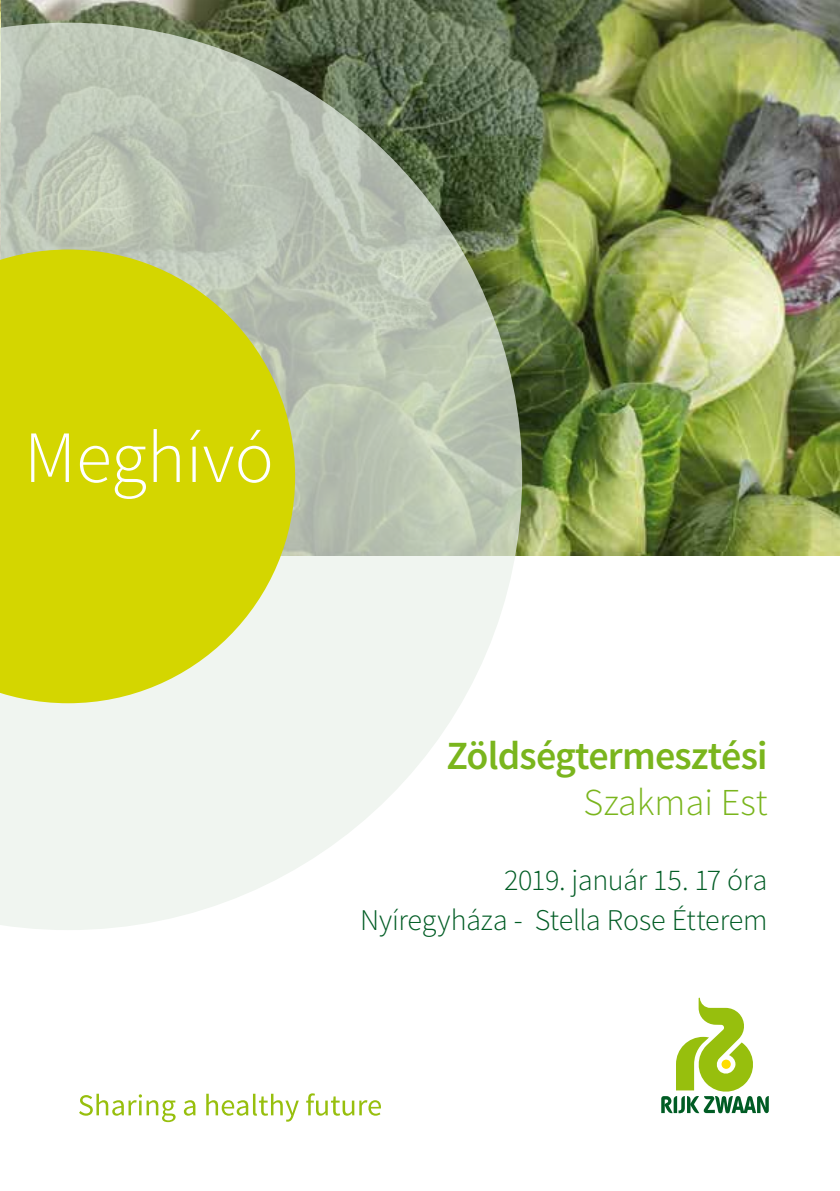
<style>
.page{position:relative;width:840px;height:1191px;background:#fff}
.page>*{position:absolute;margin:0;border:0;box-sizing:border-box;transform-origin:0 0}
.t1{font:300 73.6px "Source Sans Pro";color:#fff}
.t2{font:600 40px "Source Sans Pro";letter-spacing:-.02em;color:#7ab51d}
.t3{font:300 38px "Source Sans Pro";color:#7ab51d}
.t4{font:300 30px/40px "Source Sans Pro";letter-spacing:-.01em;color:#005c24;text-align:right}
</style>
<div class="page">
<img style="left:1px;top:0;width:838px;height:555px">
<svg style="left:79px;top:1093px;width:96px;height:29px"></svg>
<svg style="left:184px;top:1100px;width:11px;height:15px"></svg>
<svg style="left:206px;top:1093px;width:92px;height:28px"></svg>
<svg style="left:306px;top:1093px;width:75px;height:22px"></svg>
<svg style="left:661px;top:997px;width:107px;height:116px"></svg>
<img style="left:0;top:0;width:1px;height:23px">
<svg style="left:0;top:23px;width:522px;height:907px"></svg>
<svg style="left:0;top:249px;width:295px;height:454px;background:#d4d623"></svg>
<h1 class="t1" style="left:24px;top:413px;width:251px">Meghívó</h1>
<h2 class="t2" style="left:446px;top:730px;width:322px">Zöldségtermesztési</h2>
<p class="t3" style="left:583px;top:779px;width:185px">Szakmai Est</p>
<p class="t4" style="left:360px;top:860px;width:409px">2019. január 15. 17 óra<br>Nyíregyháza - Stella Rose Étterem</p>
</div>
